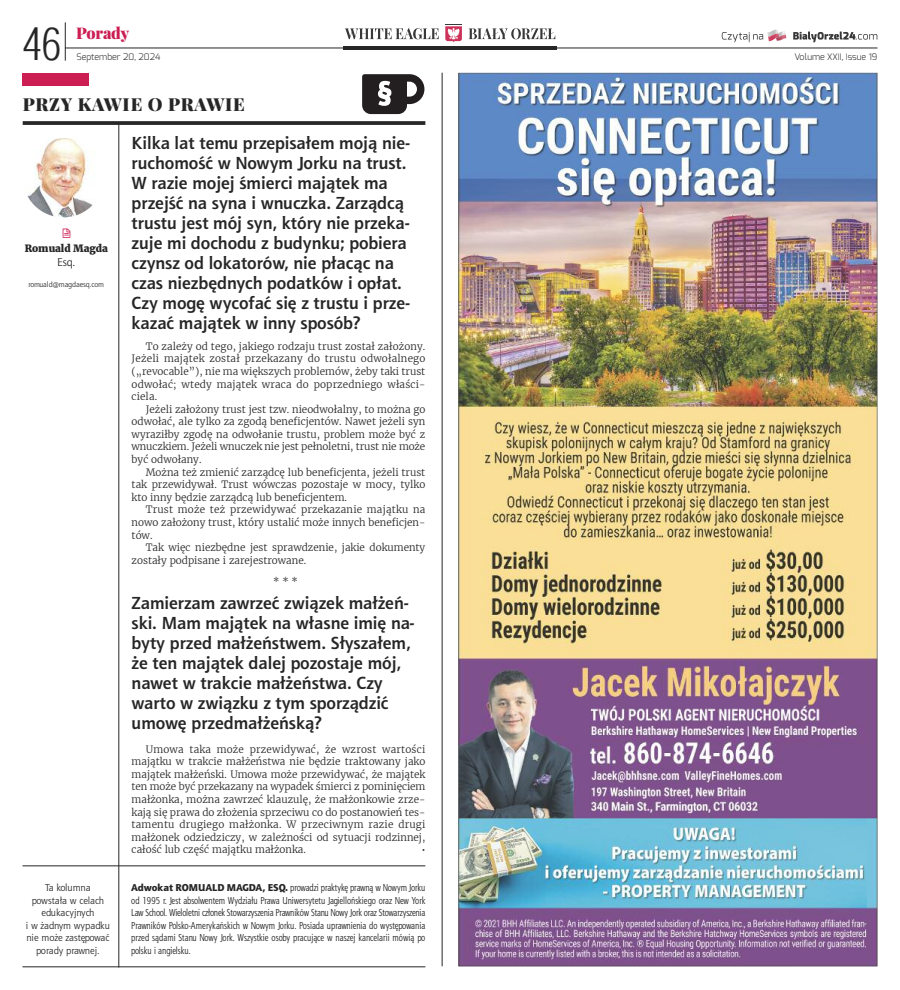
<style>
.page{position:relative;width:900px;height:990px;background:#fff}
.page>*{position:absolute;margin:0;border:0;box-sizing:border-box;transform-origin:0 0}
.t1{font:300 43.62px "Switzerland Cond";color:#272627}
.t2{font:700 17.5px/20px "Aerton EFN";color:#272627}
.t3{font:900 17.5px "Playfair Display";letter-spacing:.04em;color:#272627}
.t4{font:900 15.62px "Playfair Display";letter-spacing:-.015em;color:#cc1e52}
.t5{font:11.25px "Aerton EFN";color:#272627}
.t6{font:300 10px/12.6px "Merriweather";color:#272627;text-align:justify}
.t7{font:10px/12.6px "Aerton Cnd EFN";letter-spacing:.005em;color:#272627;text-align:justify}
.t8{font:10px/12.6px "Aerton EFN";color:#272627;text-align:center}
.t9{font:900 10px "Merriweather";color:#272627}
.t10{font:300 9px "Exo";color:#272627}
.t11{font:8.75px "Merriweather";color:#272627}
.t12{font:7.5px "Aerton EFN";color:#272627}
.s1{font-family:"Aerton EFN Black"}
</style>
<div class="page">
<svg style="left:23px;top:121px;width:402px;height:4px;background:#333"></svg>
<hr style="left:118px;top:123px;width:1px;height:844px;background:#272627">
<img style="left:27px;top:138px;width:66px;height:79px">
<hr style="left:22px;top:967px;width:403px;height:1px;background:#272627">
<hr style="left:22px;top:866px;width:403px;height:1px;background:#272627">
<svg style="left:371px;top:86px;width:54px;height:29px"></svg>
<svg style="left:362px;top:74px;width:62px;height:40px"></svg>
<div style="left:23px;top:73px;width:66px;height:12px;background:#cc1e52"></div>
<hr style="left:442px;top:73px;width:1px;height:893px;background:#272627">
<hr style="left:343px;top:47px;width:214px;height:3px;background:#272627">
<hr style="left:65px;top:48px;width:813px;height:1px;background:#272627">
<hr style="left:65px;top:22px;width:1px;height:39px;background:#272627">
<svg style="left:722px;top:30px;width:64px;height:12px"></svg>
<svg style="left:793px;top:32px;width:84px;height:10px"></svg>
<svg style="left:345px;top:28px;width:94px;height:11px"></svg>
<svg style="left:469px;top:28px;width:86px;height:11px"></svg>
<svg style="left:445px;top:24px;width:17px;height:18px"></svg>
<img style="left:458px;top:73px;width:419px;height:893px">
<h1 class="t1" style="left:22px;top:19px;width:40px">46</h1>
<h3 class="t4" style="left:76px;top:25px;width:55px">PORADY</h3>
<p class="t10" style="left:77px;top:51px;width:85px">September 20, 2024</p>
<p class="t10" style="left:794px;top:51px;width:85px">Volume XXII, Issue 19</p>
<h2 class="t3" style="left:23px;top:94px;width:223px">PRZY KAWIE O PRAWIE</h2>
<p class="t9" style="left:25px;top:243px;width:85px">Romuald Magda</p>
<p class="t5" style="left:57px;top:258px;width:20px">Esq.</p>
<p class="t12" style="left:29px;top:281px;width:77px">romuald@magdaesq.com</p>
<p class="t8" style="left:26px;top:882px;width:86px">Ta kolumna<br>powstała w celach edukacyjnych<br>i w żadnym wypadku nie może zastępować porady prawnej.</p>
<p class="t2" style="left:132px;top:135px;width:280px">Kilka lat temu przepisałem moją nie&shy;ruchomość w Nowym Jorku na trust.<br>W razie mojej śmierci majątek ma przejść na syna i wnuczka. Zarządcą trustu jest mój syn, który nie przeka&shy;zuje mi dochodu z budynku; pobiera czynsz od lokatorów, nie płacąc na czas niezbędnych podatków i opłat.<br>Czy mogę wycofać się z trustu i prze&shy;kazać majątek w inny sposób?</p>
<p class="t6" style="left:132px;top:340px;width:295px;text-indent:14px">To zależy od tego, jakiego rodzaju trust został założony.<br>Jeżeli majątek został przekazany do trustu odwołalnego („revocable”), nie ma większych problemów, żeby taki trust odwołać; wtedy majątek wraca do poprzedniego właści&shy;ciela.</p>
<p class="t6" style="left:132px;top:403px;width:295px;text-indent:14px">Jeżeli założony trust jest tzw. nieodwołalny, to można go odwołać, ale tylko za zgodą beneficjentów. Nawet jeżeli syn wyraziłby zgodę na odwołanie trustu, problem może być z wnuczkiem. Jeżeli wnuczek nie jest pełnoletni, trust nie może być odwołany.</p>
<p class="t6" style="left:132px;top:466px;width:295px;text-indent:14px">Można też zmienić zarządcę lub beneficjenta, jeżeli trust tak przewidywał. Trust wówczas pozostaje w mocy, tylko kto inny będzie zarządcą lub beneficjentem.</p>
<p class="t6" style="left:132px;top:504px;width:295px;text-indent:14px">Trust może też przewidywać przekazanie majątku na nowo założony trust, który ustalić może innych beneficjen&shy;tów.</p>
<p class="t6" style="left:132px;top:541px;width:295px;text-indent:14px">Tak więc niezbędne jest sprawdzenie, jakie dokumenty zostały podpisane i zarejestrowane.</p>
<p class="t6" style="left:273px;top:575px;width:26px">***</p>
<h2 class="t2" style="left:132px;top:594px;width:285px">Zamierzam zawrzeć związek małżeń&shy;ski. Mam majątek na własne imię na&shy;byty przed małżeństwem. Słyszałem, że ten majątek dalej pozostaje mój, nawet w trakcie małżeństwa. Czy warto w związku z tym sporządzić umowę przedmałżeńską?</h2>
<p class="t6" style="left:132px;top:743px;width:295px;text-indent:14px">Umowa taka może przewidywać, że wzrost wartości majątku w trakcie małżeństwa nie będzie traktowany jako majątek małżeński. Umowa może przewidywać, że majątek ten może być przekazany na wypadek śmierci z pominięciem małżonka, można zawrzeć klauzulę, że małżonkowie zrze&shy;kają się prawa do złożenia sprzeciwu co do postanowień tes&shy;tamentu drugiego małżonka. W przeciwnym razie drugi małżonek odziedziczy, w zależności od sytuacji rodzinnej, całość lub część majątku małżonka.</p>
<p class="t11" style="left:422px;top:845px;width:5px">•</p>
<p class="t7" style="left:131px;top:882px;width:296px"><span class="s1">Adwokat ROMUALD MAGDA, ESQ.</span> prowadzi praktykę prawną w Nowym Jorku od 1995 r. Jest absolwentem Wydziału Prawa Uniwersytetu Jagiellońskiego oraz New York Law School. Wieloletni członek Stowarzyszenia Prawników Stanu Nowy Jork oraz Stowarzyszenia Prawników Polsko-Amerykańskich w Nowym Jorku. Posiada uprawnienia do występowania przed sądami Stanu Nowy Jork. Wszystkie osoby pracujące w naszej kancelarii mówią po polsku i angielsku.</p>
</div>
